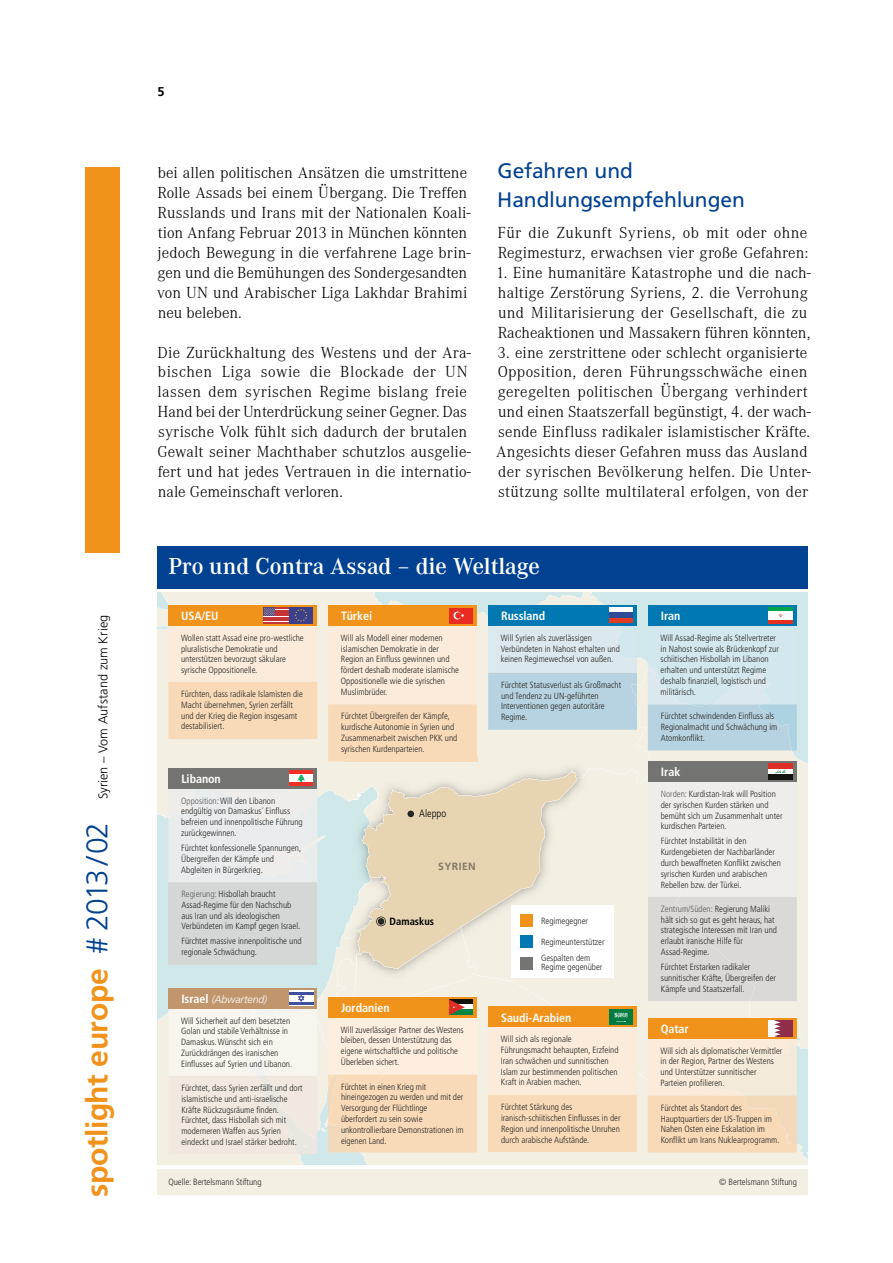
<style>
.page{position:relative;width:893px;height:1263px;background:#fff}
.page>*{position:absolute;margin:0;border:0;box-sizing:border-box;transform-origin:0 0}
.t1{font:700 30px "Frutiger LT Std";letter-spacing:-.015em;color:#f1931b}
.t2{font:600 24px "Corporate A";letter-spacing:-.005em;color:#fff}
.t3{font:21px/28.5px "Frutiger LT Std";letter-spacing:-.005em;color:#004192}
.t4{font:300 16.5px/20px "Corporate A";letter-spacing:.01em;color:#000}
.t5{font:300 12.75px "Frutiger LT Std";letter-spacing:.005em;color:#000}
.t6{font:700 12.75px "Frutiger LT Std";color:#000}
.t7{font:700 condensed 12px "Frutiger LT Std";letter-spacing:-.005em;color:#fff}
.t8{font:italic 300 10.5px "Frutiger LT Std";letter-spacing:-.005em;color:#fff}
.t9{font:700 condensed 10.5px "Frutiger LT Std";color:#000}
.t10{font:300 condensed 10.5px "Frutiger LT Std";color:#000}
.t11{font:700 10.5px "Frutiger LT Std";letter-spacing:.04em;color:#837864}
.t12{font:300 condensed 9px/10.8px "Frutiger LT Std";color:#272724}
.t13{font:300 condensed 9px/16.4px "Frutiger LT Std";color:#262624}
.s1{font-weight:300;color:#004192}
.s2{color:#5c5c5b}
.s3{font-weight:700;font-style:normal;font-stretch:condensed;font-size:12px}
</style>
<div class="page">
<div style="left:85px;top:167px;width:34px;height:386px;background:#f1931b"></div>
<div style="left:157px;top:1169px;width:651px;height:26px;background:#f3efe3"></div>
<div style="left:157px;top:546px;width:651px;height:42px;background:#004192"></div>
<svg style="left:637px;top:1056px;width:171px;height:109px;background:#e9ece3"></svg>
<svg style="left:656px;top:669px;width:152px;height:387px;background:#ebede4"></svg>
<svg style="left:157px;top:592px;width:499px;height:176px;background:#edede4"></svg>
<div style="left:637px;top:768px;width:141px;height:321px;background:#f3efe3"></div>
<img style="left:344px;top:761px;width:133px;height:7px">
<svg style="left:488px;top:625px;width:149px;height:105px;background:#c5dbe5"></svg>
<div style="left:488px;top:605px;width:149px;height:20px;background:#0078b1"></div>
<svg style="left:609px;top:608px;width:24px;height:5px"></svg>
<div style="left:609px;top:615px;width:24px;height:8px;background:#e03c22"></div>
<div style="left:609px;top:613px;width:24px;height:5px;background:#304b97"></div>
<svg style="left:328px;top:605px;width:149px;height:156px;background:#f8d7b4"></svg>
<svg style="left:648px;top:605px;width:149px;height:145px;background:#afd1e1"></svg>
<svg style="left:648px;top:1018px;width:149px;height:134px;background:#f5d5b0"></svg>
<svg style="left:648px;top:761px;width:149px;height:240px;background:#dbd9d6"></svg>
<svg style="left:168px;top:605px;width:149px;height:134px;background:#f3d3b1"></svg>
<svg style="left:157px;top:768px;width:480px;height:397px;background:#e9dfce"></svg>
<h3 class="t5" style="left:96px;top:799px;width:186px;rotate:-90deg">Syrien – Vom Aufstand zum Krieg</h3>
<h1 class="t1" style="left:79px;top:1197px;width:377px;rotate:-90deg">spotlight europe <span class="s1"># 2013/02</span></h1>
<h3 class="t6" style="left:157px;top:84px;width:9px">5</h3>
<p class="t4" style="left:157px;top:163px;width:315px">bei allen politischen Ansätzen die umstrittene Rolle Assads bei einem Übergang. Die Treffen Russlands und Irans mit der Nationalen Koali&shy;tion Anfang Februar 2013 in München könnten jedoch Bewegung in die verfahrene Lage brin&shy;gen und die Bemühungen des Sondergesandten von UN und Arabischer Liga Lakhdar Brahimi neu beleben.</p>
<p class="t4" style="left:157px;top:342px;width:315px">Die Zurückhaltung des Westens und der Ara&shy;bischen Liga sowie die Blockade der UN lassen dem syrischen Regime bislang freie Hand bei der Unterdrückung seiner Gegner. Das syrische Volk fühlt sich dadurch der brutalen Gewalt seiner Machthaber schutzlos ausgelie&shy;fert und hat jedes Vertrauen in die internatio&shy;nale Gemeinschaft verloren.</p>
<h3 class="t3" style="left:497px;top:157px;width:249px">Gefahren und<br>Handlungsempfehlungen</h3>
<h3 class="t4" style="left:498px;top:223px;width:312px">Für die Zukunft Syriens, ob mit oder ohne<br>Regimesturz, erwachsen vier große Gefahren:</h3>
<h3 class="t4" style="left:496px;top:263px;width:316px">1. Eine humanitäre Katastrophe und die nach&shy;haltige Zerstörung Syriens, 2. die Verrohung und Militarisierung der Gesellschaft, die zu Racheaktionen und Massakern führen könnten,</h3>
<p class="t4" style="left:496px;top:343px;width:316px">3. eine zerstrittene oder schlecht organisierte Opposition, deren Führungsschwäche einen geregelten politischen Übergang verhindert und einen Staatszerfall begünstigt, 4. der wach&shy;sende Einfluss radikaler islamistischer Kräfte.<br>Angesichts dieser Gefahren muss das Ausland der syrischen Bevölkerung helfen. Die Unter&shy;stützung sollte multilateral erfolgen, von der</p>
<h2 class="t2" style="left:168px;top:553px;width:373px">Pro und Contra Assad – die Weltlage</h2>
<h3 class="t7" style="left:181px;top:609px;width:39px">USA/EU</h3>
<p class="t12" style="left:181px;top:632px;width:124px">Wollen statt Assad eine pro-westliche pluralistische Demokratie und unterstützen bevorzugt säkulare syrische Oppositionelle.</p>
<p class="t12" style="left:181px;top:689px;width:123px">Fürchten, dass radikale Islamisten die<br>Macht übernehmen, Syrien zerfällt und der Krieg die Region insgesamt destabilisiert.</p>
<h3 class="t7" style="left:181px;top:772px;width:41px">Libanon</h3>
<p class="t12" style="left:181px;top:795px;width:123px"><span class="s2">Opposition:</span>Will den Libanon endgültig von Damaskus´ Einfluss befreien und innenpolitische Führung zurückgewinnen.</p>
<p class="t12" style="left:181px;top:843px;width:121px">Fürchtet konfessionelle Spannungen,<br>Übergreifen der Kämpfe und<br>Abgleiten in Bürgerkrieg.</p>
<p class="t12" style="left:181px;top:888px;width:120px"><span class="s2">Regierung:</span> Hisbollah braucht<br>Assad-Regime für den Nachschub aus Iran und als ideologischen<br>Verbündeten im Kampf gegen Israel.</p>
<p class="t12" style="left:181px;top:936px;width:122px">Fürchtet massive innenpolitische und regionale Schwächung.</p>
<p class="t8" style="left:181px;top:993px;width:87px"><span class="s3">Israel</span> (Abwartend)</p>
<p class="t12" style="left:181px;top:1015px;width:112px">Will Sicherheit auf dem besetzten<br>Golan und stabile Verhältnisse in<br>Damaskus. Wünscht sich ein<br>Zurückdrängen des iranischen<br>Einflusses auf Syrien und Libanon.</p>
<p class="t12" style="left:181px;top:1082px;width:123px">Fürchtet, dass Syrien zerfällt und dort islamistische und anti-israelische Kräfte Rückzugsräume finden.<br>Fürchtet, dass Hisbollah sich mit moderneren Waffen aus Syrien eindeckt und Israel stärker bedroht.</p>
<p class="t12" style="left:168px;top:1176px;width:95px">Quelle: Bertelsmann Stiftung</p>
<h3 class="t7" style="left:341px;top:609px;width:33px">Türkei</h3>
<p class="t12" style="left:341px;top:632px;width:120px">Will als Modell einer modernen islamischen Demokratie in der<br>Region an Einfluss gewinnen und fördert deshalb moderate islamische<br>Oppositionelle wie die syrischen<br>Muslimbrüder.</p>
<p class="t12" style="left:341px;top:711px;width:118px">Fürchtet Übergreifen der Kämpfe, kurdische Autonomie in Syrien und<br>Zusammenarbeit zwischen PKK und syrischen Kurdenparteien.</p>
<p class="t10" style="left:419px;top:807px;width:29px">Aleppo</p>
<p class="t11" style="left:438px;top:860px;width:39px">SYRIEN</p>
<p class="t9" style="left:390px;top:915px;width:46px">Damaskus</p>
<h3 class="t7" style="left:341px;top:1001px;width:50px">Jordanien</h3>
<p class="t12" style="left:341px;top:1024px;width:124px">Will zuverlässiger Partner des Westens bleiben, dessen Unterstützung das eigene wirtschaftliche und politische Überleben sichert.</p>
<p class="t12" style="left:341px;top:1081px;width:124px">Fürchtet in einen Krieg mit hineingezogen zu werden und mit der<br>Versorgung der Flüchtlinge überfordert zu sein sowie unkontrollierbare Demonstrationen im eigenen Land.</p>
<h3 class="t7" style="left:501px;top:609px;width:46px">Russland</h3>
<p class="t12" style="left:501px;top:632px;width:121px">Will Syrien als zuverlässigen<br>Verbündeten in Nahost erhalten und keinen Regimewechsel von außen.</p>
<p class="t12" style="left:501px;top:679px;width:122px">Fürchtet Statusverlust als Großmacht und Tendenz zu UN-geführten<br>Interventionen gegen autoritäre<br>Regime.</p>
<p class="t13" style="left:541px;top:912px;width:49px">Regimegegner</p>
<p class="t13" style="left:541px;top:934px;width:65px">Regimeunterstützer<br>Gespalten dem</p>
<p class="t13" style="left:541px;top:959px;width:63px">Regime gegenüber</p>
<h3 class="t7" style="left:501px;top:1010px;width:72px">Saudi-Arabien</h3>
<p class="t12" style="left:501px;top:1034px;width:119px">Will sich als regionale<br>Führungsmacht behaupten, Erzfeind<br>Iran schwächen und sunnitischen<br>Islam zur bestimmenden politischen<br>Kraft in Arabien machen.</p>
<p class="t12" style="left:501px;top:1102px;width:121px">Fürchtet Stärkung des iranisch-schiitischen Einflusses in der<br>Region und innenpolitische Unruhen durch arabische Aufstände.</p>
<h3 class="t7" style="left:661px;top:609px;width:21px">Iran</h3>
<p class="t12" style="left:661px;top:632px;width:120px">Will Assad-Regime als Stellvertreter in Nahost sowie als Brückenkopf zur schiitischen Hisbollah im Libanon erhalten und unterstützt Regime deshalb finanziell, logistisch und militärisch.</p>
<p class="t12" style="left:661px;top:711px;width:118px">Fürchtet schwindenden Einfluss als<br>Regionalmacht und Schwächung im<br>Atomkonflikt.</p>
<h3 class="t7" style="left:661px;top:765px;width:21px">Irak</h3>
<p class="t12" style="left:661px;top:788px;width:123px"><span class="s2">Norden:</span> Kurdistan-Irak will Position der syrischen Kurden stärken und bemüht sich um Zusammenhalt unter kurdischen Parteien.</p>
<p class="t12" style="left:661px;top:836px;width:122px">Fürchtet Instabilität in den<br>Kurdengebieten der Nachbarländer durch bewaffneten Konflikt zwischen syrischen Kurden und arabischen<br>Rebellen bzw. der Türkei.</p>
<p class="t12" style="left:661px;top:903px;width:118px"><span class="s2">Zentrum/Süden:</span> Regierung Maliki hält sich so gut es geht heraus, hat strategische Interessen mit Iran und erlaubt iranische Hilfe für<br>Assad-Regime.</p>
<p class="t12" style="left:661px;top:962px;width:117px">Fürchtet Erstarken radikaler sunnitischer Kräfte, Übergreifen der<br>Kämpfe und Staatszerfall.</p>
<h3 class="t7" style="left:661px;top:1022px;width:30px">Qatar</h3>
<p class="t12" style="left:661px;top:1045px;width:123px">Will sich als diplomatischer Vermittler in der Region, Partner des Westens und Unterstützer sunnitischer<br>Parteien profilieren.</p>
<p class="t12" style="left:661px;top:1102px;width:120px">Fürchtet als Standort des<br>Hauptquartiers der US-Truppen im<br>Nahen Osten eine Eskalation im<br>Konflikt um Irans Nuklearprogramm.</p>
<p class="t12" style="left:719px;top:1176px;width:79px">© Bertelsmann Stiftung</p>
</div>
